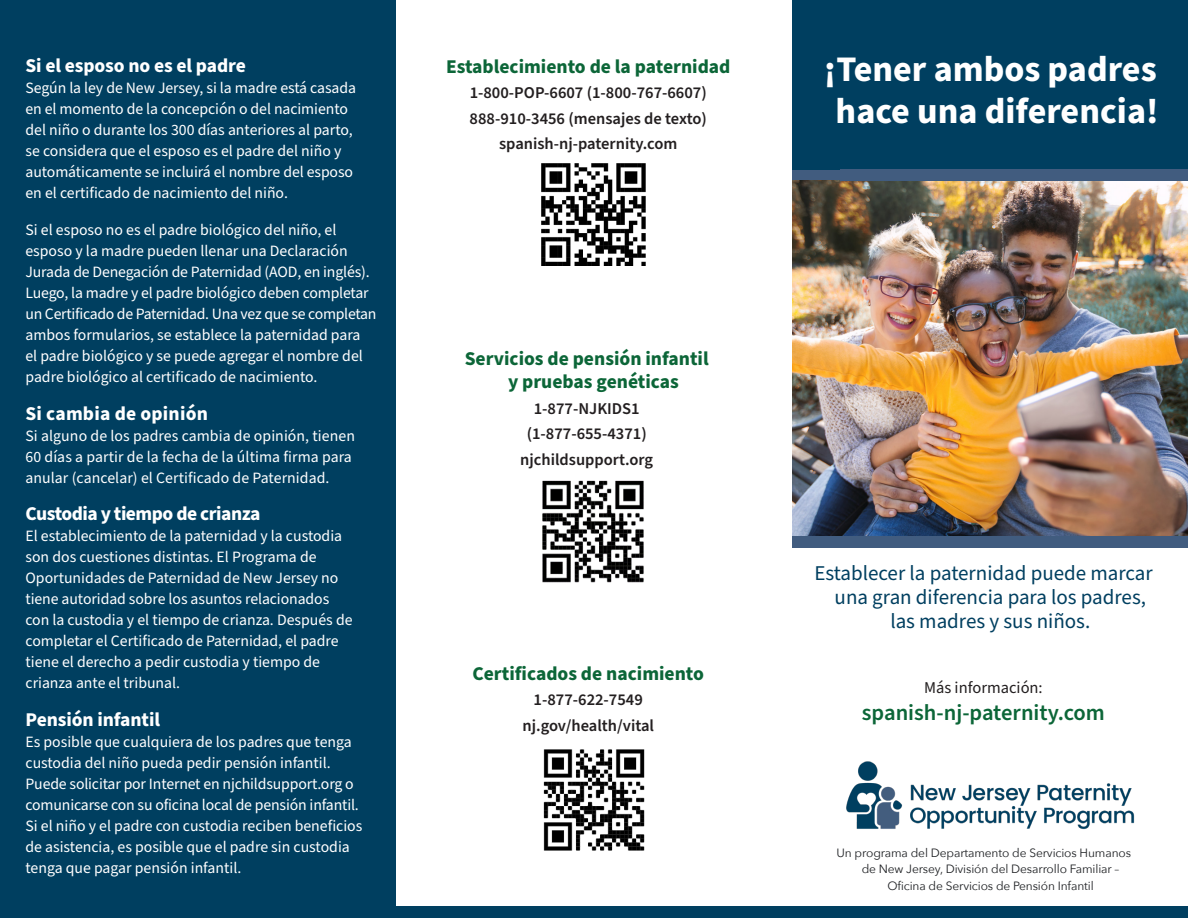
<style>
.page{position:relative;width:1188px;height:918px;background:#fff}
.page>*{position:absolute;margin:0;border:0;box-sizing:border-box;transform-origin:0 0}
.t1{font:700 36px/42px "Source Sans Pro";color:#fff;text-align:center}
.t2{font:600 22.5px "Source Sans Pro";color:#0c6638}
.t3{font:21px "Source Sans Pro";color:#003f60}
.t4{font:700 19.5px/23.4px "Source Sans Pro";color:#0c6638}
.t5{font:700 19.5px "Source Sans Pro";letter-spacing:-.005em;color:#fff}
.t6{font:700 19.5px "Source Sans Pro";letter-spacing:-.025em;color:#fff}
.t7{font:600 16.5px "Source Sans Pro";color:#231f20}
.t8{font:16.5px "Source Sans Pro";color:#231f20}
.t9{font:15.75px/21px "Source Sans Pro";color:#fff}
.t10{font:12px "Avenir Next";letter-spacing:-.01em;color:#1f2124}
</style>
<div class="page">
<div style="left:0;top:0;width:396px;height:918px;background:#003f60"></div>
<div style="left:0;top:906px;width:1188px;height:12px;background:#003f60"></div>
<div style="left:793px;top:0;width:395px;height:169px;background:#003f60"></div>
<img style="left:793px;top:181px;width:395px;height:356px">
<img style="left:542px;top:163px;width:103px;height:103px">
<img style="left:542px;top:480px;width:102px;height:103px">
<img style="left:543px;top:749px;width:102px;height:102px">
<img style="left:846px;top:761px;width:289px;height:69px">
<div style="left:840px;top:170px;width:348px;height:11px;background:#415c7f"></div>
<div style="left:793px;top:537px;width:395px;height:11px;background:#415c7f"></div>
<p class="t5" style="left:26px;top:52px;width:222px">Si el esposo no es el padre</p>
<p class="t9" style="left:26px;top:78px;width:332px">Según la ley de New Jersey, si la madre está casada en el momento de la concepción o del nacimiento del niño o durante los 300 días anteriores al parto, se considera que el esposo es el padre del niño y automáticamente se incluirá el nombre del esposo en el certificado de nacimiento del niño.</p>
<p class="t9" style="left:26px;top:220px;width:352px">Si el esposo no es el padre biológico del niño, el esposo y la madre pueden llenar una Declaración Jurada de Denegación de Paternidad (AOD, en inglés).<br>Luego, la madre y el padre biológico deben completar un Certificado de Paternidad. Una vez que se completan ambos formularios, se establece la paternidad para<br>el padre biológico y se puede agregar el nombre del padre biológico al certificado de nacimiento.</p>
<p class="t5" style="left:26px;top:400px;width:184px">Si cambia de opinión</p>
<p class="t9" style="left:26px;top:426px;width:331px">Si alguno de los padres cambia de opinión, tienen<br>60 días a partir de la fecha de la última firma para anular (cancelar) el Certificado de Paternidad.</p>
<p class="t6" style="left:26px;top:501px;width:237px">Custodia y tiempo de crianza</p>
<p class="t9" style="left:26px;top:526px;width:329px">El establecimiento de la paternidad y la custodia son dos cuestiones distintas. El Programa de Oportunidades de Paternidad de New Jersey no tiene autoridad sobre los asuntos relacionados con la custodia y el tiempo de crianza. Después de completar el Certificado de Paternidad, el padre tiene el derecho a pedir custodia y tiempo de crianza ante el tribunal.</p>
<p class="t5" style="left:26px;top:706px;width:136px">Pensión infantil</p>
<p class="t9" style="left:26px;top:732px;width:338px">Es posible que cualquiera de los padres que tenga custodia del niño pueda pedir pensión infantil.<br>Puede solicitar por Internet en njchildsupport.org o comunicarse con su oficina local de pensión infantil.<br>Si el niño y el padre con custodia reciben beneficios de asistencia, es posible que el padre sin custodia tenga que pagar pensión infantil.</p>
<p class="t4" style="left:446px;top:55px;width:286px">Establecimiento de la paternidad</p>
<p class="t7" style="left:470px;top:82px;width:239px">1-800-POP-6607 (1-800-767-6607)</p>
<p class="t7" style="left:470px;top:107px;width:239px">888-910-3456 (mensajes de texto)</p>
<p class="t7" style="left:499px;top:133px;width:180px">spanish-nj-paternity.com</p>
<p class="t4" style="left:508px;top:347px;width:202px;text-indent:-43px">Servicios de pensión infantil y pruebas genéticas</p>
<p class="t7" style="left:534px;top:397px;width:107px">1-877-NJKIDS1</p>
<p class="t7" style="left:527px;top:423px;width:122px">(1-877-655-4371)</p>
<p class="t7" style="left:520px;top:448px;width:134px">njchildsupport.org</p>
<p class="t4" style="left:472px;top:662px;width:233px">Certificados de nacimiento</p>
<p class="t7" style="left:534px;top:689px;width:111px">1-877-622-7549</p>
<p class="t7" style="left:522px;top:714px;width:133px">nj.gov/health/vital</p>
<p class="t1" style="left:824px;top:49px;width:336px">¡Tener ambos padres hace una diferencia!</p>
<p class="t3" style="left:814px;top:559px;width:340px">Establecer la paternidad puede marcar</p>
<p class="t3" style="left:835px;top:583px;width:313px">una gran diferencia para los padres,</p>
<p class="t3" style="left:890px;top:607px;width:201px">las madres y sus niños.</p>
<p class="t8" style="left:924px;top:676px;width:120px">Más información:</p>
<p class="t2" style="left:862px;top:697px;width:245px">spanish-nj-paternity.com</p>
<p class="t10" style="left:837px;top:842px;width:296px">Un programa del Departamento de Servicios Humanos</p>
<p class="t10" style="left:862px;top:859px;width:259px">de New Jersey, División del Desarrollo Familiar –</p>
<p class="t10" style="left:887px;top:875px;width:208px">Oficina de Servicios de Pensión Infantil</p>
</div>
